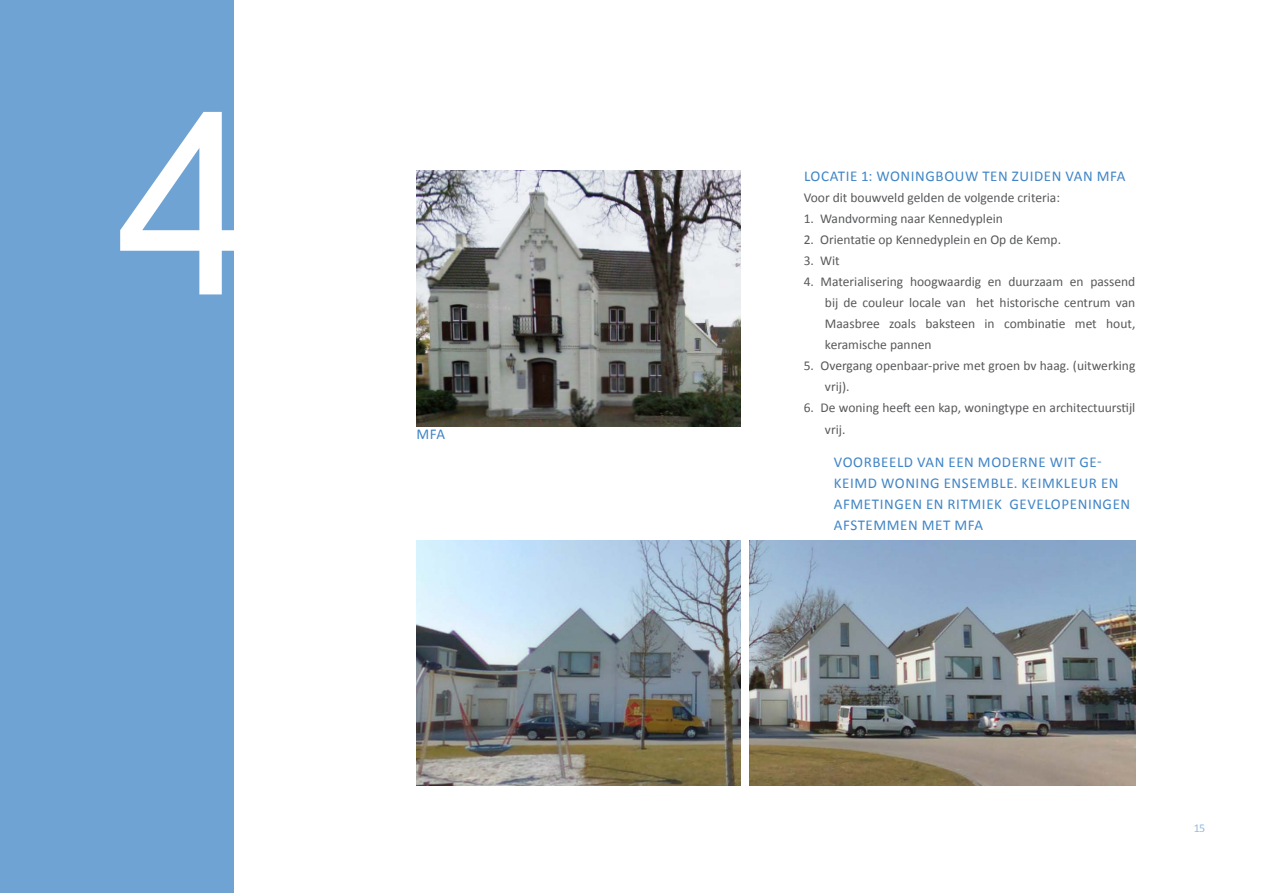
<style>
.page{position:relative;width:1263px;height:893px;background:#fff}
.page>*{position:absolute;margin:0;border:0;box-sizing:border-box;transform-origin:0 0}
.t1{font:255px "Arial";color:#fff}
.t2{font:15px/21px "Calibri";letter-spacing:.04em;color:#4085c6}
.t3{font:13.5px/21px "Calibri";color:#58595b}
.t4{font:12px "Calibri";color:#669dd1}
</style>
<div class="page">
<div style="left:0;top:0;width:234px;height:893px;background:#6fa3d4"></div>
<img style="left:416px;top:541px;width:719px;height:245px">
<img style="left:416px;top:170px;width:325px;height:257px">
<div style="left:741px;top:162px;width:7px;height:627px;background:#fff"></div>
<h1 class="t1" style="left:117px;top:38px;width:143px">4</h1>
<p class="t2" style="left:416px;top:424px;width:30px">mf a</p>
<p class="t2" style="left:804px;top:166px;width:322px">Locatie 1: woningbouw ten zuiden van MFA</p>
<p class="t3" style="left:804px;top:187px;width:258px">Voor dit bouwveld gelden de volgende criteria:</p>
<p class="t3" style="left:804px;top:208px;width:201px">1. Wandvorming naar Kennedyplein</p>
<p class="t3" style="left:804px;top:229px;width:259px">2. Orientatie op Kennedyplein en Op de Kemp.</p>
<p class="t3" style="left:804px;top:250px;width:37px">3. Wit</p>
<p class="t3" style="left:825px;top:271px;width:312px;text-align:justify;text-indent:-21px">4. Materialisering hoogwaardig en duurzaam en passend bij de couleur locale van het historische centrum van Maasbree zoals baksteen in combinatie met hout, keramische pannen</p>
<p class="t3" style="left:825px;top:356px;width:312px;text-indent:-21px">5. Overgang openbaar-prive met groen bv haag. (uitwerking vrij).</p>
<p class="t3" style="left:825px;top:398px;width:312px;text-indent:-21px">6. De woning heeft een kap, woningtype en architectuurstijl vrij.</p>
<p class="t2" style="left:834px;top:451px;width:298px">voorbeeld van een moderne wit ge&shy;keimd woning ensem ble. Keim kleur en afm etingen en ritm iek gevelopeningen afstemm en m et mfa</p>
<p class="t4" style="left:1193px;top:820px;width:14px">15</p>
</div>
